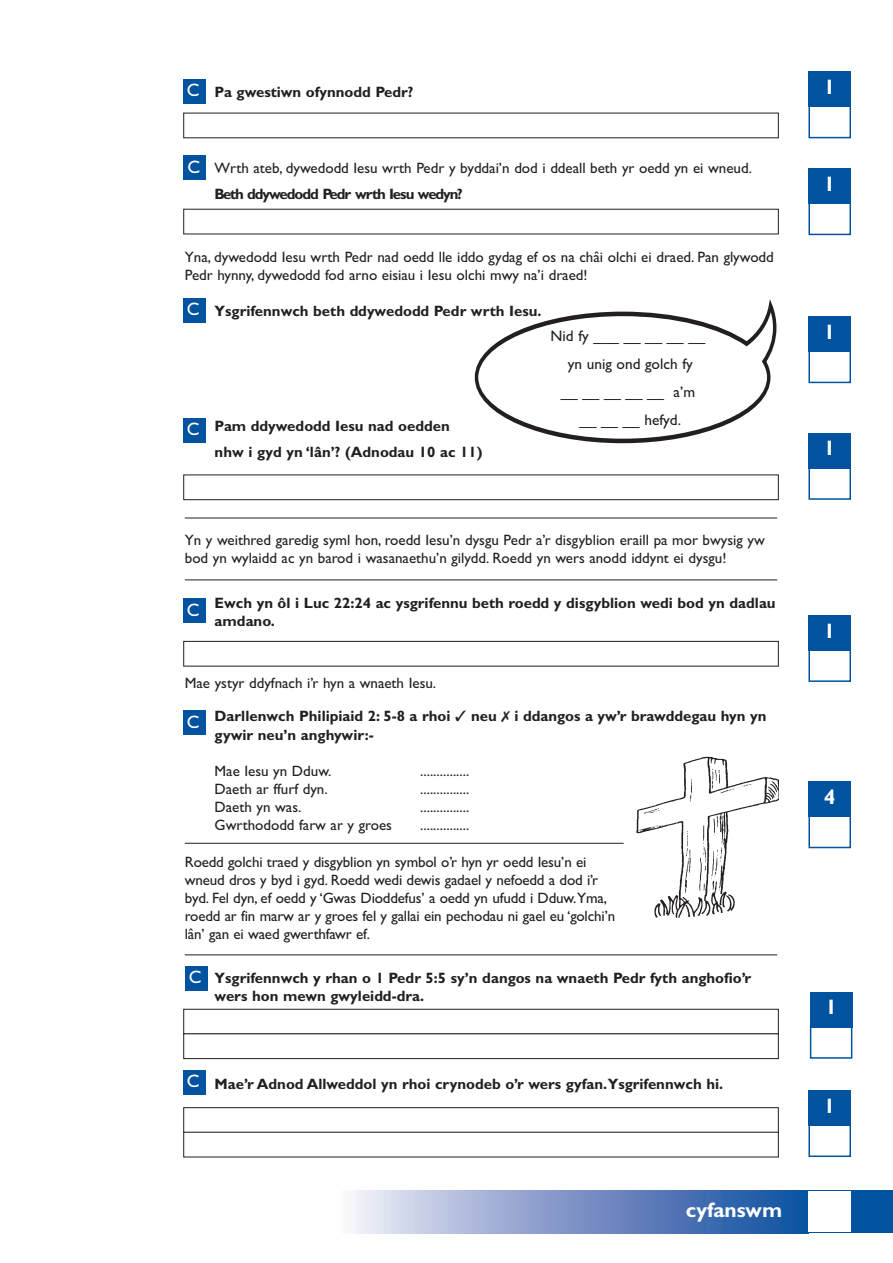
<style>
.page{position:relative;width:893px;height:1263px;background:#fff}
.page>*{position:absolute;margin:0;border:0;box-sizing:border-box;transform-origin:0 0}
.t1{font:700 21px "Gill Sans";color:#fff}
.t2{font:18px "Gill Sans";color:#fff}
.t3{font:15.3px/28px "Gill Sans";color:#231f20;text-align:center}
.t4{font:15px/18px "Gill Sans";color:#231f20}
.t5{font:700 15px/25.5px "Gill Sans";color:#231f20}
.t6{font:700 15px "Gill Sans";letter-spacing:-.075em;color:#231f20}
</style>
<div class="page">
<hr style="left:185px;top:518px;width:592px;height:1px;background:#231f20">
<hr style="left:185px;top:580px;width:592px;height:1px;background:#231f20">
<hr style="left:185px;top:843px;width:439px;height:1px;background:#231f20">
<hr style="left:185px;top:955px;width:592px;height:1px;background:#231f20">
<div style="left:808px;top:104px;width:43px;height:34px;border:2px solid #0153a0"></div>
<div style="left:808px;top:71px;width:43px;height:36px;background:#0153a0"></div>
<div style="left:183px;top:475px;width:596px;height:25px;border:1px solid #231f20"></div>
<div style="left:183px;top:641px;width:596px;height:26px;border:1px solid #231f20"></div>
<div style="left:183px;top:79px;width:22px;height:24px;background:#0153a0"></div>
<div style="left:184px;top:156px;width:22px;height:24px;background:#0153a0"></div>
<div style="left:183px;top:298px;width:22px;height:25px;background:#0153a0"></div>
<div style="left:183px;top:418px;width:22px;height:25px;background:#0153a0"></div>
<div style="left:183px;top:599px;width:22px;height:24px;background:#0153a0"></div>
<div style="left:183px;top:711px;width:22px;height:24px;background:#0153a0"></div>
<div style="left:183px;top:1070px;width:22px;height:24px;background:#0153a0"></div>
<div style="left:808px;top:349px;width:43px;height:34px;border:2px solid #0153a0"></div>
<div style="left:808px;top:316px;width:43px;height:36px;background:#0153a0"></div>
<div style="left:808px;top:466px;width:43px;height:34px;border:2px solid #0153a0"></div>
<div style="left:808px;top:433px;width:43px;height:36px;background:#0153a0"></div>
<div style="left:808px;top:648px;width:43px;height:34px;border:2px solid #0153a0"></div>
<div style="left:808px;top:615px;width:43px;height:36px;background:#0153a0"></div>
<div style="left:808px;top:814px;width:43px;height:34px;border:2px solid #0153a0"></div>
<div style="left:808px;top:781px;width:43px;height:36px;background:#0153a0"></div>
<div style="left:808px;top:1123px;width:43px;height:34px;border:2px solid #0153a0"></div>
<div style="left:808px;top:1090px;width:43px;height:36px;background:#0153a0"></div>
<div style="left:183px;top:1009px;width:596px;height:25px;border:1px solid #231f20"></div>
<div style="left:183px;top:1033px;width:596px;height:26px;border:1px solid #231f20"></div>
<div style="left:183px;top:1107px;width:596px;height:26px;border:1px solid #231f20"></div>
<div style="left:183px;top:1132px;width:596px;height:25px;border:1px solid #231f20"></div>
<div style="left:810px;top:1025px;width:42px;height:34px;border:2px solid #0153a0"></div>
<div style="left:810px;top:992px;width:42px;height:35px;background:#0153a0"></div>
<div style="left:185px;top:966px;width:22px;height:24px;background:#0153a0"></div>
<svg style="left:474px;top:301px;width:303px;height:143px"></svg>
<div style="left:808px;top:201px;width:43px;height:34px;border:2px solid #0153a0"></div>
<div style="left:808px;top:168px;width:43px;height:36px;background:#0153a0"></div>
<div style="left:808px;top:1191px;width:84px;height:42px;background:#0153a0"></div>
<div style="left:341px;top:1191px;width:467px;height:42px;background:linear-gradient(to right,#f3ebf7,#0a469b)"></div>
<div style="left:808px;top:1191px;width:43px;height:41px;background:#fff"></div>
<img style="left:636px;top:756px;width:143px;height:162px">
<p class="t2" style="left:187px;top:84px;width:14px">C</p>
<h1 class="t1" style="left:824px;top:80px;width:13px">1</h1>
<p class="t5" style="left:215px;top:81px;width:200px">Pa gwestiwn ofynnodd Pedr?</p>
<p class="t2" style="left:187px;top:160px;width:14px">C</p>
<p class="t4" style="left:215px;top:161px;width:539px">Wrth ateb, dywedodd Iesu wrth Pedr y byddai’n dod i ddeall beth yr oedd yn ei wneud.</p>
<p class="t6" style="left:215px;top:189px;width:250px">Beth ddywedodd Pedr wrth Iesu wedyn?</p>
<p class="t4" style="left:185px;top:250px;width:590px">Yna, dywedodd Iesu wrth Pedr nad oedd lle iddo gydag ef os na châi olchi ei draed. Pan glywodd<br>Pedr hynny, dywedodd fod arno eisiau i Iesu olchi mwy na’i draed!</p>
<p class="t5" style="left:215px;top:300px;width:328px">Ysgrifennwch beth ddywedodd Pedr wrth Iesu.</p>
<p class="t2" style="left:187px;top:303px;width:14px">C</p>
<p class="t2" style="left:187px;top:423px;width:14px">C</p>
<p class="t5" style="left:215px;top:415px;width:269px">Pam ddywedodd Iesu nad oedden nhw i gyd yn ‘lân’? (Adnodau 10 ac 11)</p>
<p class="t3" style="left:551px;top:324px;width:156px">Nid fy ___ __ __ __ __ yn unig ond golch fy<br>__ __ __ __ __ a’m __ __ __ hefyd.</p>
<p class="t4" style="left:185px;top:533px;width:581px">Yn y weithred garedig syml hon, roedd Iesu’n dysgu Pedr a’r disgyblion eraill pa mor bwysig yw bod yn wylaidd ac yn barod i wasanaethu’n gilydd. Roedd yn wers anodd iddynt ei dysgu!</p>
<p class="t5" style="left:215px;top:596px;width:563px;line-height:18px">Ewch yn ôl i Luc 22:24 ac ysgrifennu beth roedd y disgyblion wedi bod yn dadlau amdano.</p>
<p class="t2" style="left:187px;top:603px;width:14px">C</p>
<p class="t4" style="left:185px;top:675px;width:253px">Mae ystyr ddyfnach i’r hyn a wnaeth Iesu.</p>
<p class="t5" style="left:215px;top:708px;width:553px;line-height:18.6px">Darllenwch Philipiaid 2: 5-8 a rhoi ✓ neu ✗ i ddangos a yw’r brawddegau hyn yn gywir neu’n anghywir:-</p>
<p class="t4" style="left:215px;top:763px;width:118px">Mae Iesu yn Dduw.</p>
<p class="t4" style="left:420px;top:763px;width:51px">...............</p>
<p class="t4" style="left:215px;top:781px;width:115px">Daeth ar ffurf dyn.</p>
<p class="t4" style="left:420px;top:781px;width:51px">...............</p>
<p class="t4" style="left:215px;top:799px;width:88px">Daeth yn was.</p>
<p class="t4" style="left:420px;top:799px;width:51px">...............</p>
<p class="t4" style="left:215px;top:817px;width:179px">Gwrthododd farw ar y groes</p>
<p class="t4" style="left:420px;top:817px;width:51px">...............</p>
<p class="t4" style="left:185px;top:855px;width:432px">Roedd golchi traed y disgyblion yn symbol o’r hyn yr oedd Iesu’n ei wneud dros y byd i gyd. Roedd wedi dewis gadael y nefoedd a dod i’r byd. Fel dyn, ef oedd y ‘Gwas Dioddefus’ a oedd yn ufudd i Dduw.Yma, roedd ar fin marw ar y groes fel y gallai ein pechodau ni gael eu ‘golchi’n lân’ gan ei waed gwerthfawr ef.</p>
<p class="t5" style="left:215px;top:971px;width:538px;line-height:18.1px">Ysgrifennwch y rhan o 1 Pedr 5:5 sy’n dangos na wnaeth Pedr fyth anghofio’r wers hon mewn gwyleidd-dra.</p>
<p class="t2" style="left:187px;top:715px;width:14px">C</p>
<p class="t2" style="left:189px;top:971px;width:14px">C</p>
<p class="t2" style="left:187px;top:1075px;width:14px">C</p>
<p class="t5" style="left:215px;top:1072px;width:510px">Mae’r Adnod Allweddol yn rhoi crynodeb o’r wers gyfan.Ysgrifennwch hi.</p>
<h1 class="t1" style="left:686px;top:1202px;width:98px">cyfanswm</h1>
<h1 class="t1" style="left:824px;top:176px;width:13px">1</h1>
<h1 class="t1" style="left:824px;top:324px;width:13px">1</h1>
<h1 class="t1" style="left:824px;top:441px;width:13px">1</h1>
<h1 class="t1" style="left:824px;top:623px;width:13px">1</h1>
<h1 class="t1" style="left:824px;top:790px;width:13px">4</h1>
<h1 class="t1" style="left:825px;top:1000px;width:13px">1</h1>
<h1 class="t1" style="left:824px;top:1098px;width:13px">1</h1>
</div>
